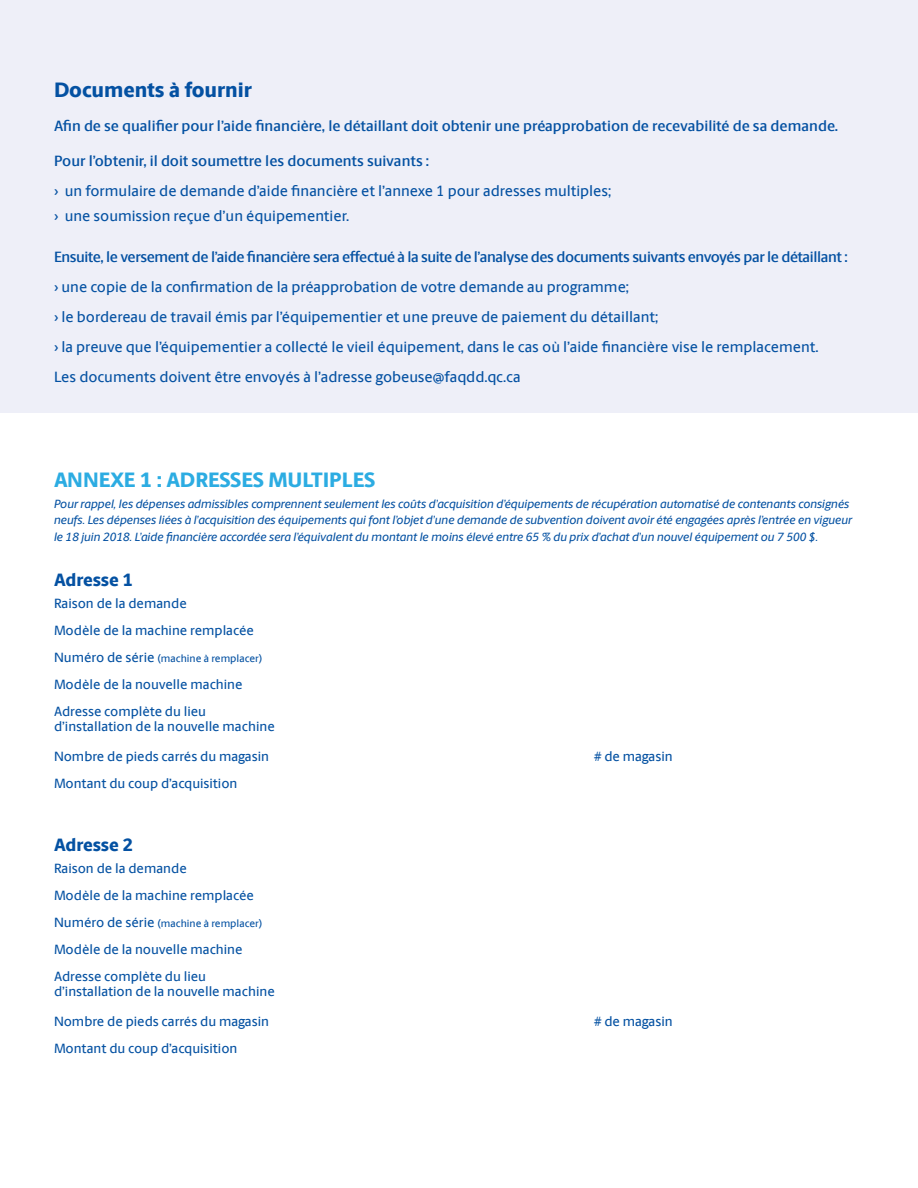
<style>
.page{position:relative;width:918px;height:1188px;background:#fff}
.page>*{position:absolute;margin:0;border:0;box-sizing:border-box;transform-origin:0 0}
.t1{font:800 21px "Berlingske Sans";letter-spacing:-.02em;color:#2cace2}
.t2{font:800 21px "Berlingske Sans";color:#0451a2}
.t3{font:800 18px "Berlingske Sans";letter-spacing:-.01em;color:#0451a2}
.t4{font:500 15px/30px "Berlingske Sans";color:#0451a2}
.t5{font:15px "Berlingske Sans D Bd";letter-spacing:-.015em;color:#0451a2}
.t6{font:500 13.5px/27px "Berlingske Sans";color:#0451a2}
.t7{font:italic 500 12px/16.5px "Berlingske Sans";color:#0451a2}
.t8{font:500 10.5px "Berlingske Sans";color:#0451a2}
.s1{font-size:13.5px}
</style>
<div class="page">
<div style="left:0;top:0;width:918px;height:413px;background:#eeeff8"></div>
<h1 class="t2" style="left:54px;top:74px;width:199px">Documents à fournir</h1>
<p class="t5" style="left:54px;top:115px;width:786px">Afin de se qualifier pour l’aide financière, le détaillant doit obtenir une préapprobation de recevabilité de sa demande.</p>
<p class="t5" style="left:54px;top:149px;width:377px">Pour l’obtenir, il doit soumettre les documents suivants :</p>
<p class="t4" style="left:54px;top:177px;width:559px;line-height:25.5px">› un formulaire de demande d’aide financière et l’annexe 1 pour adresses multiples; › une soumission reçue d’un équipementier.</p>
<p class="t5" style="left:54px;top:245px;width:795px">Ensuite, le versement de l’aide financière sera effectué à la suite de l’analyse des documents suivants envoyés par le détaillant :</p>
<p class="t4" style="left:54px;top:271px;width:766px">› une copie de la confirmation de la préapprobation de votre demande au programme;<br>› le bordereau de travail émis par l’équipementier et une preuve de paiement du détaillant;<br>› la preuve que l’équipementier a collecté le vieil équipement, dans le cas où l’aide financière vise le remplacement.<br>Les documents doivent être envoyés à l’adresse gobeuse@faqdd.qc.ca</p>
<h1 class="t1" style="left:54px;top:464px;width:29px">ANNE</h1>
<h1 class="t1" style="left:110px;top:464px;width:110px">XE 1 : ADRESSES</h1>
<h1 class="t1" style="left:268px;top:464px;width:13px">MULTIPLES</h1>
<p class="t7" style="left:54px;top:495px;width:800px">Pour rappel, les dépenses admissibles comprennent seulement les coûts d’acquisition d’équipements de récupération automatisé de contenants consignés neufs. Les dépenses liées à l’acquisition des équipements qui font l’objet d’une demande de subvention doivent avoir été engagées après l’entrée en vigueur le 18 juin 2018. L’aide financière accordée sera l’équivalent du montant le moins élevé entre 65 % du prix d’achat d’un nouvel équipement ou 7 500 $.</p>
<p class="t3" style="left:54px;top:567px;width:81px">Adresse 1</p>
<p class="t6" style="left:54px;top:590px;width:201px">Raison de la demande<br>Modèle de la machine remplacée</p>
<p class="t8" style="left:54px;top:650px;width:210px"><span class="s1">Numéro de série</span> (machine à remplacer)</p>
<p class="t6" style="left:54px;top:671px;width:190px">Modèle de la nouvelle machine<br>Adresse complète du lieu</p>
<p class="t6" style="left:54px;top:713px;width:222px">d’installation de la nouvelle machine</p>
<p class="t6" style="left:54px;top:743px;width:217px">Nombre de pieds carrés du magasin</p>
<p class="t6" style="left:594px;top:743px;width:80px"># de magasin</p>
<p class="t6" style="left:54px;top:770px;width:185px">Montant du coup d’acquisition</p>
<p class="t3" style="left:54px;top:832px;width:81px">Adresse 2</p>
<p class="t6" style="left:54px;top:855px;width:201px">Raison de la demande<br>Modèle de la machine remplacée</p>
<p class="t8" style="left:54px;top:915px;width:210px"><span class="s1">Numéro de série</span> (machine à remplacer)</p>
<p class="t6" style="left:54px;top:936px;width:190px">Modèle de la nouvelle machine<br>Adresse complète du lieu</p>
<p class="t6" style="left:54px;top:978px;width:222px">d’installation de la nouvelle machine</p>
<p class="t6" style="left:54px;top:1008px;width:217px">Nombre de pieds carrés du magasin</p>
<p class="t6" style="left:594px;top:1008px;width:80px"># de magasin</p>
<p class="t6" style="left:54px;top:1035px;width:185px">Montant du coup d’acquisition</p>
</div>
